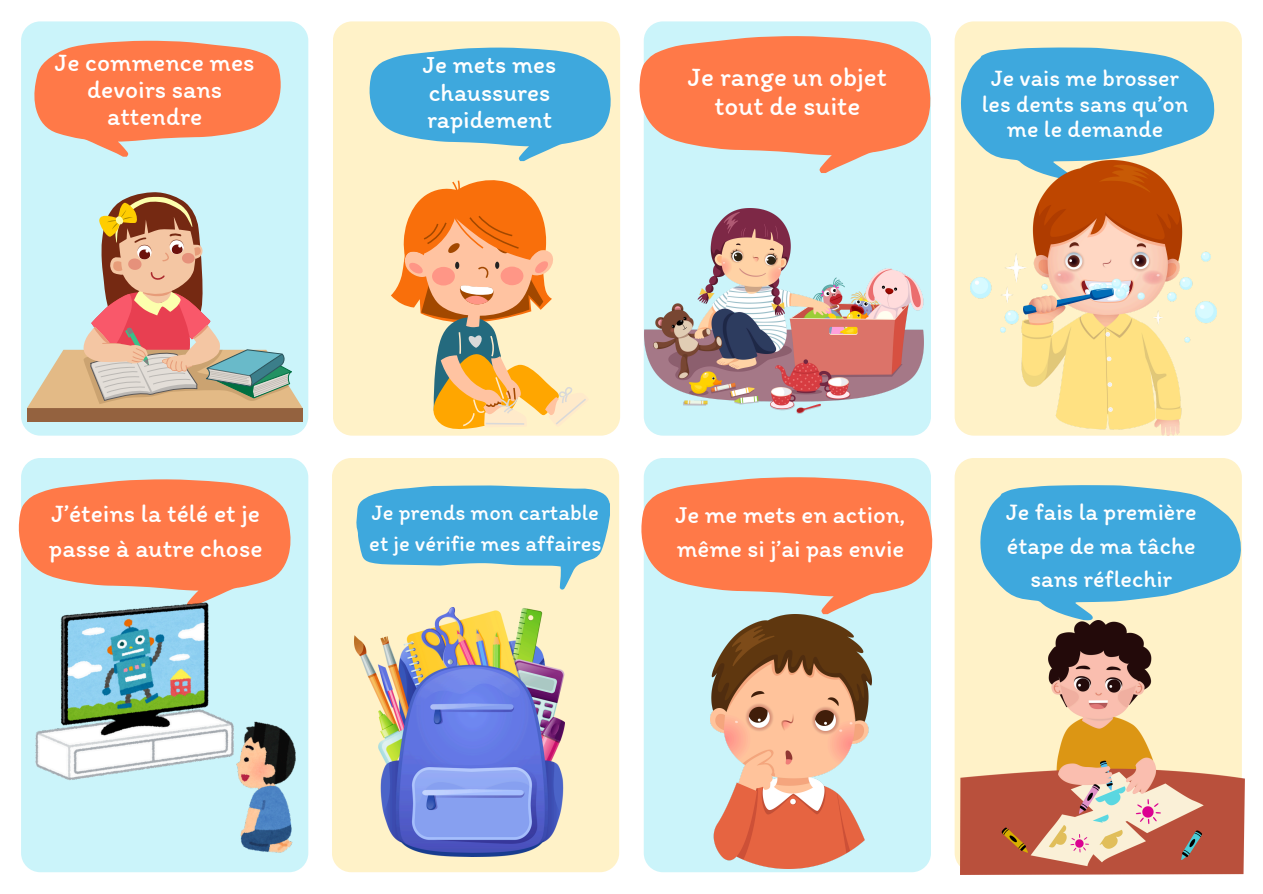
<style>
.page{position:relative;width:1263px;height:894px;background:#fff}
.page>*{position:absolute;margin:0;border:0;box-sizing:border-box;transform-origin:0 0}
.t1{font:27px/29.2px "Itim";color:#fff;text-align:center}
.t2{font:25.5px/27px "Itim";color:#fff}
.t3{font:25.05px/27.6px "Itim";color:#fff}
.t4{font:24.75px/33.8px "Itim";color:#fff}
.t5{font:24.15px/33.8px "Itim";color:#fff;text-align:center}
.t6{font:24px/25.8px "Itim";color:#fff;text-align:center}
.t7{font:22.5px/31.5px "Itim";color:#fff}
</style>
<div class="page">
<div style="left:333px;top:21px;width:287px;height:414px;background:#fff2c8"></div>
<svg style="left:369px;top:48px;width:242px;height:113px;background:#6cb9d7"></svg>
<div style="left:332px;top:458px;width:287px;height:414px;background:#fff2c8"></div>
<div style="left:644px;top:21px;width:287px;height:414px;background:#cbf4fa"></div>
<div style="left:644px;top:458px;width:287px;height:414px;background:#cbf4fa"></div>
<div style="left:955px;top:21px;width:287px;height:414px;background:#fff2c8"></div>
<div style="left:955px;top:458px;width:287px;height:408px;background:#fff2c8"></div>
<div style="left:21px;top:21px;width:287px;height:414px;background:#cbf4fa"></div>
<div style="left:21px;top:458px;width:287px;height:414px;background:#cbf4fa"></div>
<svg style="left:355px;top:485px;width:255px;height:104px;background:#74bdd7"></svg>
<svg style="left:639px;top:36px;width:292px;height:137px;background:#f39773"></svg>
<svg style="left:980px;top:485px;width:262px;height:135px;background:#6ebad7"></svg>
<svg style="left:961px;top:47px;width:254px;height:132px;background:#5bb3d9"></svg>
<svg style="left:19px;top:479px;width:272px;height:128px;background:#f4946e"></svg>
<svg style="left:34px;top:41px;width:247px;height:116px;background:#f29773"></svg>
<svg style="left:641px;top:477px;width:292px;height:137px;background:#f39773"></svg>
<div style="left:27px;top:408px;width:276px;height:13px;background:#94623f"></div>
<svg style="left:27px;top:187px;width:276px;height:221px;background:#cac6bc"></svg>
<svg style="left:391px;top:179px;width:198px;height:250px;background:#f1bf85"></svg>
<img style="left:645px;top:209px;width:279px;height:205px">
<img style="left:970px;top:160px;width:247px;height:275px">
<img style="left:36px;top:602px;width:260px;height:250px">
<img style="left:354px;top:607px;width:210px;height:248px">
<img style="left:710px;top:614px;width:161px;height:254px">
<img style="left:960px;top:620px;width:285px;height:254px">
<p class="t2" style="left:55px;top:49px;width:201px;text-align:center">Je commence mes devoirs sans attendre</p>
<p class="t3" style="left:423px;top:50px;width:135px">Je mets mes chaussures rapidement</p>
<p class="t1" style="left:688px;top:61px;width:200px">Je range un objet tout de suite</p>
<p class="t6" style="left:982px;top:64px;width:208px">Je vais me brosser les dents sans qu’on me le demande</p>
<p class="t2" style="left:49px;top:496px;width:215px;line-height:34.8px">J’éteins la télé et je passe à autre chose</p>
<h1 class="t7" style="left:369px;top:496px;width:234px">Je prends mon cartable et je vérifie mes affaires</h1>
<p class="t4" style="left:675px;top:497px;width:232px">Je me mets en action, même si j’ai pas envie</p>
<h1 class="t5" style="left:1006px;top:494px;width:192px">Je fais la première étape de ma tâche sans réflechir</h1>
</div>
